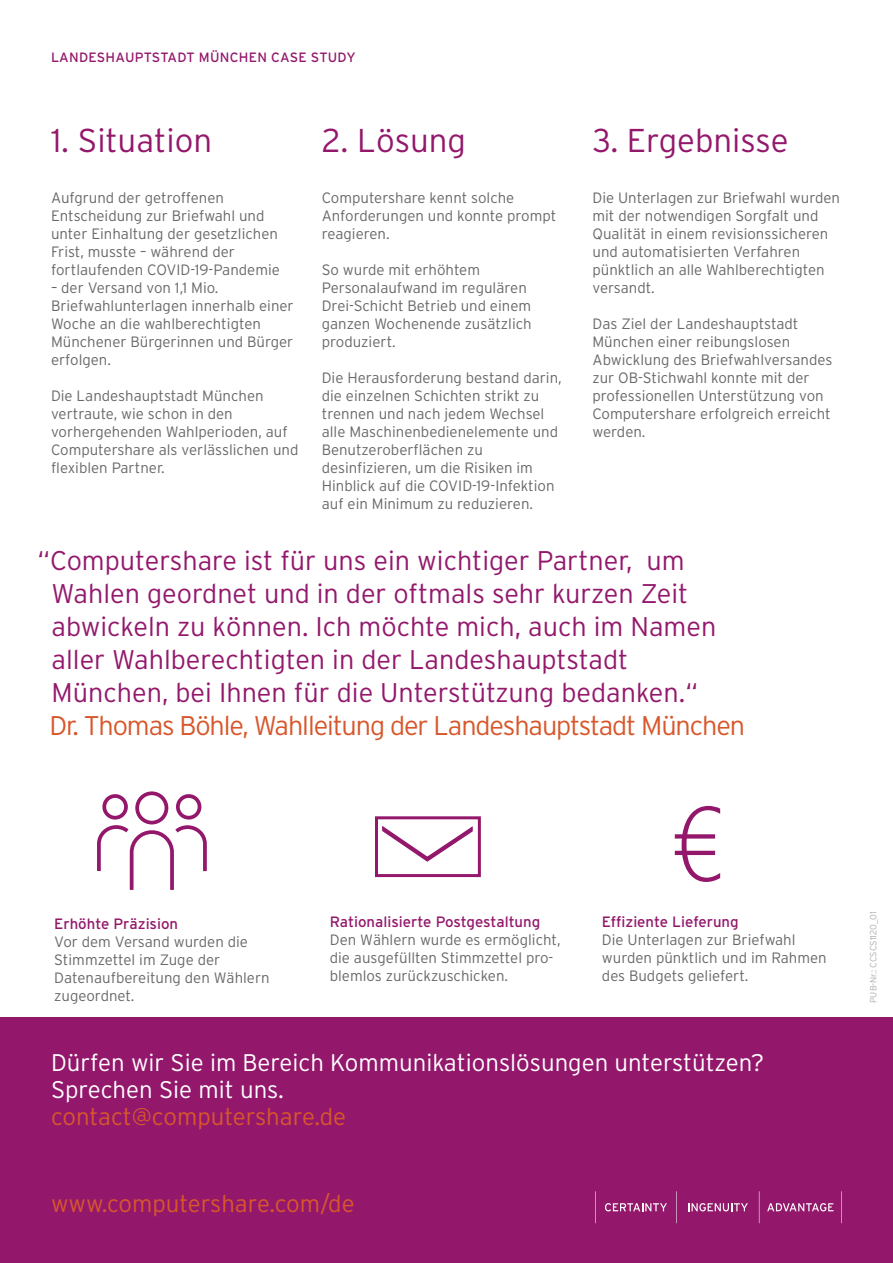
<style>
.page{position:relative;width:893px;height:1263px;background:#fff}
.page>*{position:absolute;margin:0;border:0;box-sizing:border-box;transform-origin:0 0}
.t1{font:300 105px "Yu Gothic UI";color:#93186c}
.t2{font:300 33px "Interstate";color:#93186c}
.t3{font:300 27px "Interstate";color:#93186c}
.t4{font:300 27px "Interstate";letter-spacing:-.04em;color:#d7572b}
.t5{font:300 24px/27px "Interstate";color:#d7572b}
.t6{font:300 24px "Interstate";color:#fff}
.t7{font:300 15px/18px "Interstate";color:#696969}
.t8{font:15px "Interstate";color:#93186c}
.t9{font:13.5px "Interstate";letter-spacing:.02em;color:#93186c}
.t10{font:300 9px "Interstate";color:#afafaf}
.s1{font-weight:400;color:#93186c}
.s2{color:#fff}
</style>
<div class="page">
<div style="left:0;top:1017px;width:893px;height:246px;background:#93186c"></div>
<hr style="left:841px;top:1191px;width:1px;height:32px;background:#fff">
<hr style="left:759px;top:1191px;width:1px;height:32px;background:#fff">
<hr style="left:676px;top:1191px;width:1px;height:32px;background:#fff">
<hr style="left:595px;top:1191px;width:1px;height:32px;background:#fff">
<svg style="left:605px;top:1203px;width:62px;height:8px"></svg>
<svg style="left:688px;top:1203px;width:60px;height:8px"></svg>
<svg style="left:767px;top:1203px;width:66px;height:8px"></svg>
<div style="left:375px;top:816px;width:106px;height:61px;border:3px solid #93186c"></div>
<svg style="left:382px;top:826px;width:91px;height:36px"></svg>
<svg style="left:97px;top:791px;width:110px;height:99px"></svg>
<p class="t9" style="left:51px;top:50px;width:306px">LANDESHAUPTSTADT MÜNCHEN CASE STUDY</p>
<p class="t2" style="left:51px;top:122px;width:163px">1. Situation</p>
<p class="t7" style="left:51px;top:189px;width:230px">Aufgrund der getroffenen<br>Entscheidung zur Briefwahl und unter Einhaltung der gesetzlichen<br>Frist, musste – während der fortlaufenden COVID-19-Pandemie</p>
<p class="t7" style="left:51px;top:279px;width:244px">– der Versand von 1,1 Mio.<br>Briefwahlunterlagen innerhalb einer<br>Woche an die wahlberechtigten<br>Münchener Bürgerinnen und Bürger erfolgen.</p>
<p class="t7" style="left:51px;top:387px;width:249px">Die Landeshauptstadt München vertraute, wie schon in den vorhergehenden Wahlperioden, auf<br>Computershare als verlässlichen und flexiblen Partner.</p>
<p class="t2" style="left:322px;top:122px;width:146px">2. Lösung</p>
<p class="t7" style="left:322px;top:189px;width:236px">Computershare kennt solche<br>Anforderungen und konnte prompt reagieren.</p>
<p class="t7" style="left:322px;top:261px;width:211px">So wurde mit erhöhtem<br>Personalaufwand im regulären<br>Drei-Schicht Betrieb und einem ganzen Wochenende zusätzlich produziert.</p>
<p class="t7" style="left:322px;top:369px;width:242px">Die Herausforderung bestand darin, die einzelnen Schichten strikt zu trennen und nach jedem Wechsel alle Maschinenbedienelemente und<br>Benutzeroberflächen zu desinfizieren, um die Risiken im<br>Hinblick auf die COVID-19-Infektion auf ein Minimum zu reduzieren.</p>
<p class="t2" style="left:592px;top:122px;width:197px">3. Ergebnisse</p>
<p class="t7" style="left:592px;top:189px;width:249px">Die Unterlagen zur Briefwahl wurden mit der notwendigen Sorgfalt und<br>Qualität in einem revisionssicheren und automatisierten Verfahren pünktlich an alle Wahlberechtigten versandt.</p>
<p class="t7" style="left:592px;top:315px;width:241px">Das Ziel der Landeshauptstadt<br>München einer reibungslosen<br>Abwicklung des Briefwahlversandes zur OB-Stichwahl konnte mit der professionellen Unterstützung von<br>Computershare erfolgreich erreicht werden.</p>
<p class="t3" style="left:38px;top:545px;width:649px">“Computershare ist für uns ein wichtiger Partner, um</p>
<p class="t3" style="left:52px;top:578px;width:638px">Wahlen geordnet und in der oftmals sehr kurzen Zeit</p>
<p class="t3" style="left:52px;top:611px;width:666px">abwickeln zu können. Ich möchte mich, auch im Namen</p>
<p class="t3" style="left:52px;top:644px;width:578px">aller Wahlberechtigten in der Landeshauptstadt</p>
<p class="t3" style="left:52px;top:677px;width:648px">München, bei Ihnen für die Unterstützung bedanken.“</p>
<p class="t4" style="left:49px;top:710px;width:697px">Dr. Thomas Böhle, Wahlleitung der Landeshauptstadt München</p>
<p class="t8" style="left:54px;top:915px;width:125px">Erhöhte Präzision</p>
<p class="t7" style="left:54px;top:932px;width:217px">Vor dem Versand wurden die<br>Stimmzettel im Zuge der<br>Datenaufbereitung den Wählern zugeordnet.</p>
<p class="t7" style="left:330px;top:913px;width:232px"><span class="s1">Rationalisierte Postgestaltung<br></span>Den Wählern wurde es ermöglicht, die ausgefüllten Stimmzettel pro-</p>
<p class="t7" style="left:330px;top:967px;width:180px">blemlos zurückzuschicken.</p>
<p class="t1" style="left:671px;top:744px;width:56px">€</p>
<p class="t8" style="left:602px;top:913px;width:138px">Effiziente Lieferung</p>
<p class="t7" style="left:602px;top:931px;width:226px">Die Unterlagen zur Briefwahl wurden pünktlich und im Rahmen des Budgets geliefert.</p>
<p class="t6" style="left:51px;top:1049px;width:715px">Dürfen wir Sie im Bereich Kommunikationslösungen unterstützen?</p>
<p class="t5" style="left:51px;top:1076px;width:297px"><span class="s2">Sprechen Sie mit uns. </span>contact@computershare.de</p>
<p class="t5" style="left:51px;top:1190px;width:305px">www.computershare.com/de</p>
<p class="t10" style="left:868px;top:1003px;width:94px;rotate:-90deg">PUB-Nr.: CCSCS1120_01</p>
</div>
